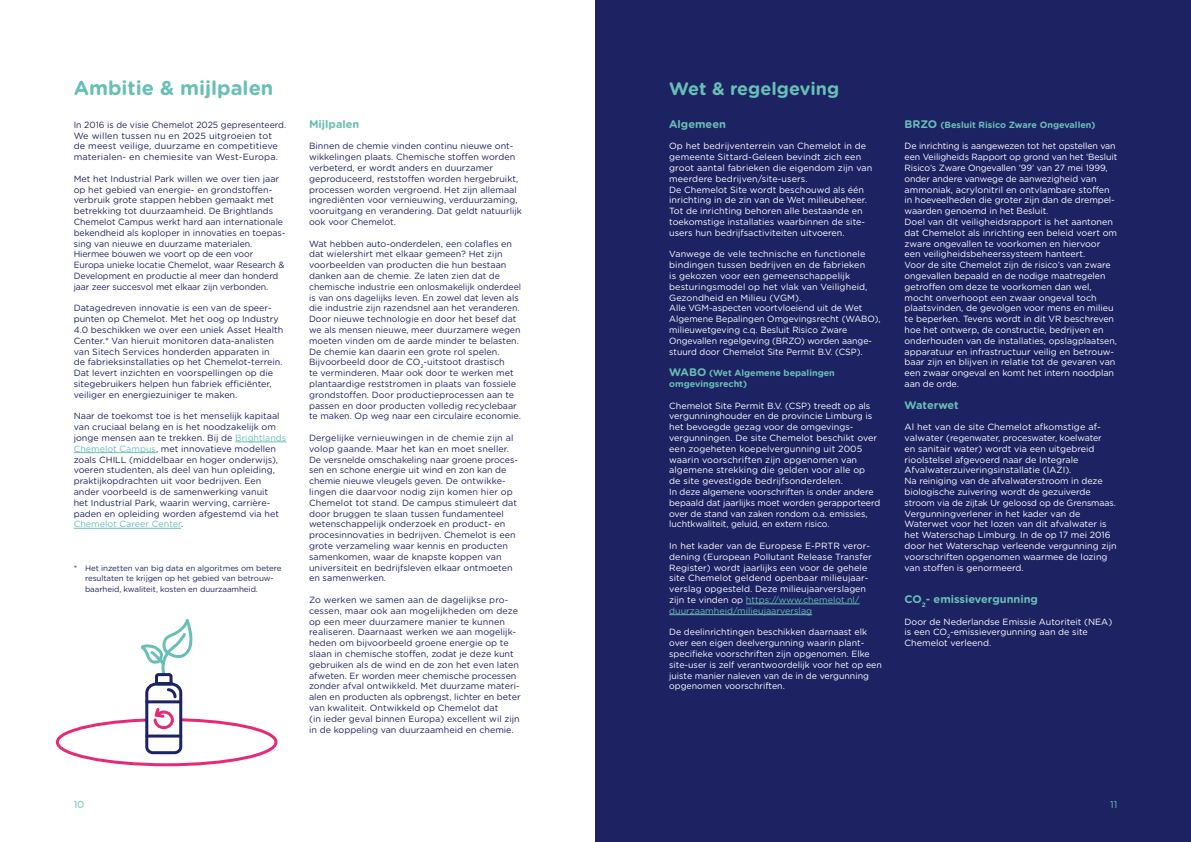
<style>
.page{position:relative;width:1191px;height:842px;background:#fff}
.page>*{position:absolute;margin:0;border:0;box-sizing:border-box;transform-origin:0 0}
.t1{font:700 20px "Gotham Rounded";color:#67bfb5}
.t2{font:700 18px "Gotham Rounded";color:#67bfb5}
.t3{font:700 11px "Gotham Rounded";color:#67bfb5}
.t4{font:10px "Gotham Rounded";color:#67bfb5}
.t5{font:9px/10.8px "Gotham Rounded";color:#1d2362}
.t6{font:9px/10.8px "Gotham Rounded";color:#fff}
.t7{font:700 9px/10.8px "Gotham Rounded";color:#67bfb5}
.t8{font:8px/10.8px "Gotham Rounded";letter-spacing:-.01em;color:#1d2362}
.s1{color:#67bfb5}
.s2{font-size:11px}
</style>
<div class="page">
<div style="left:595px;top:0;width:596px;height:842px;background:#1d2362"></div>
<hr style="left:235px;top:442px;width:51px;height:1px;background:#67bfb5">
<hr style="left:74px;top:452px;width:82px;height:1px;background:#67bfb5">
<hr style="left:74px;top:528px;width:107px;height:1px;background:#67bfb5">
<hr style="left:746px;top:604px;width:113px;height:1px;background:#67bfb5">
<hr style="left:669px;top:614px;width:143px;height:1px;background:#67bfb5">
<div style="left:56px;top:718px;width:221px;height:48px;border:3px solid #e62a77;border-radius:50%"></div>
<svg style="left:136px;top:619px;width:58px;height:136px"></svg>
<h1 class="t1" style="left:74px;top:74px;width:201px">Ambitie &amp; mijlpalen</h1>
<p class="t5" style="left:74px;top:119px;width:214px">In 2016 is de visie Chemelot 2025 gepresenteerd.<br>We willen tussen nu en 2025 uitgroeien tot<br>de meest veilige, duurzame en competitieve materialen- en chemiesite van West-Europa.</p>
<p class="t5" style="left:74px;top:173px;width:213px">Met het Industrial Park willen we over tien jaar op het gebied van energie- en grondstoffen&shy;verbruik grote stappen hebben gemaakt met betrekking tot duurzaamheid. De Brightlands Chemelot Campus werkt hard aan internationale bekendheid als koploper in innovaties en toepas&shy;sing van nieuwe en duurzame materialen.<br>Hiermee bouwen we voort op de een voor Europa unieke locatie Chemelot, waar Research &amp; Development en productie al meer dan honderd jaar zeer succesvol met elkaar zijn verbonden.</p>
<p class="t5" style="left:74px;top:302px;width:211px">Datagedreven innovatie is een van de speer&shy;punten op Chemelot. Met het oog op Industry 4.0 beschikken we over een uniek Asset Health Center.* Van hieruit monitoren data-analisten van Sitech Services honderden apparaten in<br>de fabrieksinstallaties op het Chemelot-terrein.<br>Dat levert inzichten en voorspellingen op die sitegebruikers helpen hun fabriek efficiënter, veiliger en energiezuiniger te maken.</p>
<p class="t5" style="left:74px;top:410px;width:214px">Naar de toekomst toe is het menselijk kapitaal van cruciaal belang en is het noodzakelijk om jonge mensen aan te trekken. Bij de <span class="s1">Brightlands Chemelot Campus</span>, met innovatieve modellen zoals CHILL (middelbaar en hoger onderwijs), voeren studenten, als deel van hun opleiding, praktijkopdrachten uit voor bedrijven. Een ander voorbeeld is de samenwerking vanuit<br>het Industrial Park, waarin werving, carrière&shy;paden en opleiding worden afgestemd via het <span class="s1">Chemelot Career Center</span>.</p>
<p class="t8" style="left:85px;top:562px;width:198px;text-indent:-11px">* Het inzetten van big data en algoritmes om betere resultaten te krijgen op het gebied van betrouw&shy;baarheid, kwaliteit, kosten en duurzaamheid.</p>
<p class="t3" style="left:309px;top:116px;width:52px">Mijlpalen</p>
<p class="t5" style="left:309px;top:140px;width:214px">Binnen de chemie vinden continu nieuwe ont&shy;wikkelingen plaats. Chemische stoffen worden verbeterd, er wordt anders en duurzamer geproduceerd, reststoffen worden hergebruikt, processen worden vergroend. Het zijn allemaal ingrediënten voor vernieuwing, verduurzaming, vooruitgang en verandering. Dat geldt natuurlijk ook voor Chemelot.</p>
<p class="t5" style="left:309px;top:238px;width:214px">Wat hebben auto-onderdelen, een colafles en dat wielershirt met elkaar gemeen? Het zijn voorbeelden van producten die hun bestaan danken aan de chemie. Ze laten zien dat de chemische industrie een onlosmakelijk onderdeel is van ons dagelijks leven. En zowel dat leven als die industrie zijn razendsnel aan het veranderen.<br>Door nieuwe technologie en door het besef dat we als mensen nieuwe, meer duurzamere wegen moeten vinden om de aarde minder te belasten.<br>De chemie kan daarin een grote rol spelen.<br>Bijvoorbeeld door de CO<sub>2</sub>-uitstoot drastisch<br>te verminderen. Maar ook door te werken met plantaardige reststromen in plaats van fossiele grondstoffen. Door productieprocessen aan te passen en door producten volledig recyclebaar te maken. Op weg naar een circulaire economie.</p>
<p class="t5" style="left:309px;top:432px;width:210px">Dergelijke vernieuwingen in de chemie zijn al volop gaande. Maar het kan en moet sneller.<br>De versnelde omschakeling naar groene proces&shy;sen en schone energie uit wind en zon kan de chemie nieuwe vleugels geven. De ontwikke&shy;lingen die daarvoor nodig zijn komen hier op Chemelot tot stand. De campus stimuleert dat door bruggen te slaan tussen fundamenteel wetenschappelijk onderzoek en product- en procesinnovaties in bedrijven. Chemelot is een grote verzameling waar kennis en producten samenkomen, waar de knapste koppen van universiteit en bedrijfsleven elkaar ontmoeten en samenwerken.</p>
<p class="t5" style="left:309px;top:594px;width:213px">Zo werken we samen aan de dagelijkse pro&shy;cessen, maar ook aan mogelijkheden om deze op een meer duurzamere manier te kunnen realiseren. Daarnaast werken we aan mogelijk&shy;heden om bijvoorbeeld groene energie op te slaan in chemische stoffen, zodat je deze kunt gebruiken als de wind en de zon het even laten afweten. Er worden meer chemische processen zonder afval ontwikkeld. Met duurzame materi&shy;alen en producten als opbrengst, lichter en beter van kwaliteit. Ontwikkeld op Chemelot dat<br>(in ieder geval binnen Europa) excellent wil zijn in de koppeling van duurzaamheid en chemie.</p>
<p class="t4" style="left:74px;top:798px;width:12px">10</p>
<h2 class="t2" style="left:669px;top:76px;width:171px">Wet &amp; regelgeving</h2>
<p class="t3" style="left:669px;top:116px;width:58px">Algemeen</p>
<p class="t6" style="left:669px;top:140px;width:205px">Op het bedrijventerrein van Chemelot in de gemeente Sittard-Geleen bevindt zich een groot aantal fabrieken die eigendom zijn van meerdere bedrijven/site-users.<br>De Chemelot Site wordt beschouwd als één inrichting in de zin van de Wet milieubeheer.<br>Tot de inrichting behoren alle bestaande en toekomstige installaties waarbinnen de site&shy;users hun bedrijfsactiviteiten uitvoeren.</p>
<p class="t6" style="left:669px;top:248px;width:213px">Vanwege de vele technische en functionele bindingen tussen bedrijven en de fabrieken<br>is gekozen voor een gemeenschappelijk besturingsmodel op het vlak van Veiligheid, Gezondheid en Milieu (VGM).<br>Alle VGM-aspecten voortvloeiend uit de Wet Algemene Bepalingen Omgevingsrecht (WABO), milieuwetgeving c.q. Besluit Risico Zware Ongevallen regelgeving (BRZO) worden aange&shy;stuurd door Chemelot Site Permit B.V. (CSP).</p>
<p class="t7" style="left:669px;top:367px;width:167px"><span class="s2">WABO</span> (Wet Algemene bepalingen omgevingsrecht)</p>
<p class="t6" style="left:669px;top:400px;width:212px">Chemelot Site Permit B.V. (CSP) treedt op als vergunninghouder en de provincie Limburg is het bevoegde gezag voor de omgevings&shy;vergunningen. De site Chemelot beschikt over een zogeheten koepelvergunning uit 2005 waarin voorschriften zijn opgenomen van algemene strekking die gelden voor alle op<br>de site gevestigde bedrijfsonderdelen.<br>In deze algemene voorschriften is onder andere bepaald dat jaarlijks moet worden gerapporteerd over de stand van zaken rondom o.a. emissies, luchtkwaliteit, geluid, en extern risico.</p>
<p class="t6" style="left:669px;top:540px;width:204px">In het kader van de Europese E-PRTR veror&shy;dening (European Pollutant Release Transfer Register) wordt jaarlijks een voor de gehele site Chemelot geldend openbaar milieujaar&shy;verslag opgesteld. Deze milieujaarverslagen zijn te vinden op <span class="s1">https://www.chemelot.nl/ duurzaamheid/milieujaarverslag</span></p>
<p class="t6" style="left:669px;top:626px;width:214px">De deelinrichtingen beschikken daarnaast elk over een eigen deelvergunning waarin plant&shy;specifieke voorschriften zijn opgenomen. Elke site-user is zelf verantwoordelijk voor het op een juiste manier naleven van de in de vergunning opgenomen voorschriften.</p>
<p class="t7" style="left:904px;top:119px;width:192px"><span class="s2">BRZO</span> (Besluit Risico Zware Ongevallen)</p>
<p class="t6" style="left:904px;top:140px;width:214px">De inrichting is aangewezen tot het opstellen van een Veiligheids Rapport op grond van het ‘Besluit Risico’s Zware Ongevallen ’99’ van 27 mei 1999, onder andere vanwege de aanwezigheid van ammoniak, acrylonitril en ontvlambare stoffen in hoeveelheden die groter zijn dan de drempel&shy;waarden genoemd in het Besluit.<br>Doel van dit veiligheidsrapport is het aantonen dat Chemelot als inrichting een beleid voert om zware ongevallen te voorkomen en hiervoor een veiligheidsbeheerssysteem hanteert.<br>Voor de site Chemelot zijn de risico’s van zware ongevallen bepaald en de nodige maatregelen getroffen om deze te voorkomen dan wel, mocht onverhoopt een zwaar ongeval toch plaatsvinden, de gevolgen voor mens en milieu te beperken. Tevens wordt in dit VR beschreven hoe het ontwerp, de constructie, bedrijven en onderhouden van de installaties, opslagplaatsen, apparatuur en infrastructuur veilig en betrouw&shy;baar zijn en blijven in relatie tot de gevaren van een zwaar ongeval en komt het intern noodplan aan de orde.</p>
<p class="t3" style="left:904px;top:397px;width:56px">Waterwet</p>
<p class="t6" style="left:904px;top:421px;width:214px">Al het van de site Chemelot afkomstige af&shy;valwater (regenwater, proceswater, koelwater<br>en sanitair water) wordt via een uitgebreid rioolstelsel afgevoerd naar de Integrale Afvalwaterzuiveringsinstallatie (IAZI).<br>Na reiniging van de afvalwaterstroom in deze biologische zuivering wordt de gezuiverde stroom via de zijtak Ur geloosd op de Grensmaas.<br>Vergunningverlener in het kader van de Waterwet voor het lozen van dit afvalwater is het Waterschap Limburg. In de op 17 mei 2016 door het Waterschap verleende vergunning zijn voorschriften opgenomen waarmee de lozing van stoffen is genormeerd.</p>
<p class="t3" style="left:904px;top:591px;width:135px">CO<sub>2</sub>- emissievergunning</p>
<p class="t6" style="left:904px;top:616px;width:209px">Door de Nederlandse Emissie Autoriteit (NEA) is een CO<sub>2</sub>-emissievergunning aan de site<br>Chemelot verleend.</p>
<p class="t4" style="left:1110px;top:798px;width:9px">11</p>
</div>
